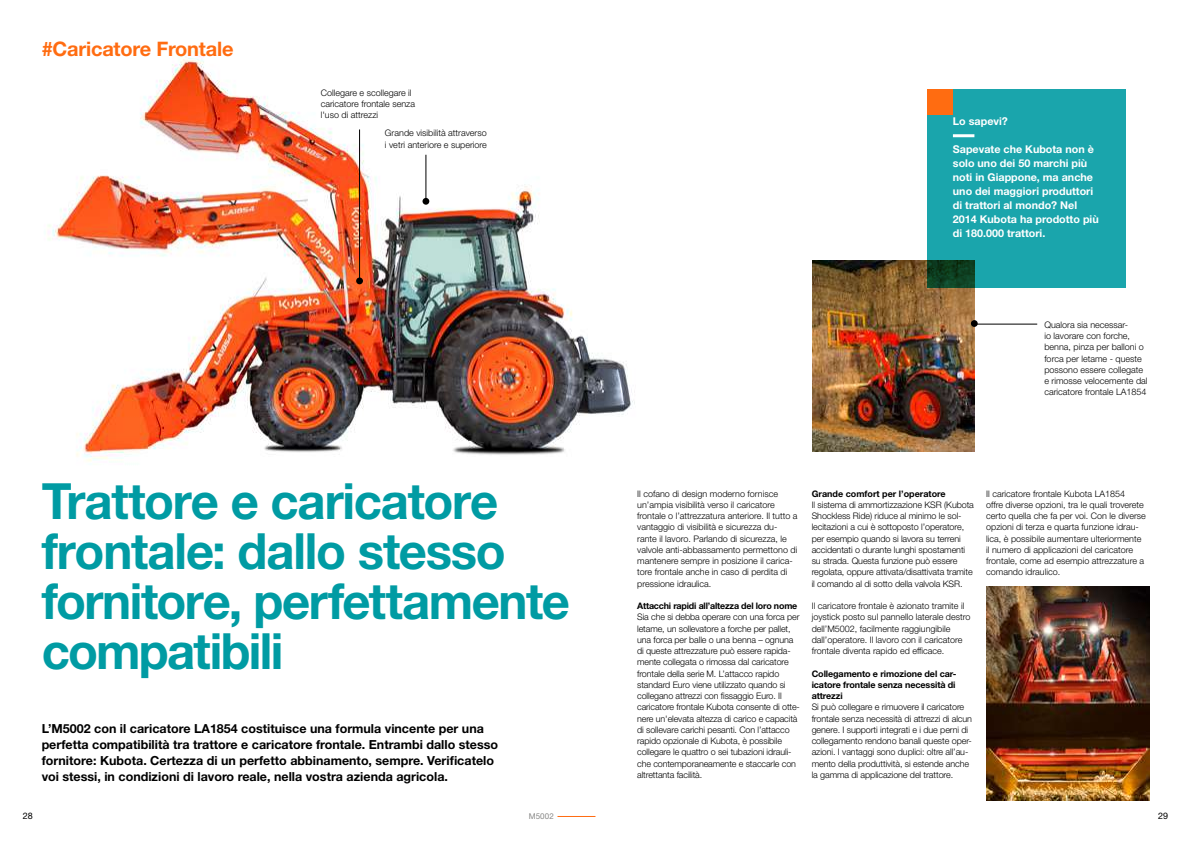
<style>
.page{position:relative;width:1191px;height:842px;background:#fff}
.page>*{position:absolute;margin:0;border:0;box-sizing:border-box;transform-origin:0 0}
.t1{font:700 50px/50px "Helvetica Neue LT Std";letter-spacing:-.03em;color:#009ba3}
.t2{font:700 20px "Helvetica Neue LT Std";letter-spacing:-.01em;color:#ff6c11}
.t3{font:700 12.5px/16px "Helvetica Neue LT Std";color:#000}
.t4{font:700 10.8px/14px "Helvetica Neue LT Std";color:#fff}
.t5{font:300 9px/11.2px "Helvetica Neue LT Std";letter-spacing:-.01em;color:#000}
.t6{font:700 9px/11.2px "Helvetica Neue LT Std";letter-spacing:-.01em;color:#000;text-align:justify}
.t7{font:9px "Helvetica Neue LT Std";color:#000}
.t8{font:8px "Helvetica Neue LT Std";letter-spacing:.01em;color:#878786}
</style>
<div class="page">
<hr style="left:557px;top:816px;width:38px;height:1px;background:#ff6c11">
<img style="left:812px;top:260px;width:162px;height:191px">
<img style="left:986px;top:586px;width:163px;height:214px">
<img style="left:47px;top:51px;width:588px;height:411px">
<div style="left:422px;top:198px;width:7px;height:7px;background:#000;border-radius:50%"></div>
<hr style="left:426px;top:155px;width:1px;height:44px;background:#000">
<div style="left:971px;top:320px;width:6px;height:7px;background:#000;border-radius:50%"></div>
<hr style="left:972px;top:324px;width:65px;height:1px;background:#000">
<div style="left:356px;top:277px;width:7px;height:7px;background:#000;border-radius:50%"></div>
<hr style="left:359px;top:129px;width:1px;height:153px;background:#000">
<div style="left:927px;top:89px;width:198px;height:199px;background:#1aa5ac"></div>
<hr style="left:953px;top:134px;width:21px;height:3px;background:#fff">
<div style="left:927px;top:89px;width:26px;height:26px;background:#ff6c11"></div>
<h2 class="t2" style="left:42px;top:36px;width:193px">#Caricatore Frontale</h2>
<p class="t5" style="left:321px;top:87px;width:96px">Collegare e scollegare il caricatore frontale senza l'uso di attrezzi</p>
<p class="t5" style="left:385px;top:127px;width:103px">Grande visibilità attraverso i vetri anteriore e superiore</p>
<p class="t4" style="left:953px;top:114px;width:56px">Lo sapevi?</p>
<p class="t4" style="left:953px;top:142px;width:147px">Sapevate che Kubota non è solo uno dei 50 marchi più noti in Giappone, ma anche uno dei maggiori produttori di trattori al mondo? Nel<br>2014 Kubota ha prodotto più di 180.000 trattori.</p>
<p class="t5" style="left:1044px;top:319px;width:105px">Qualora sia necessar-<br>io lavorare con forche, benna, pinza per balloni o forca per letame - queste possono essere collegate e rimosse velocemente dal caricatore frontale LA1854</p>
<h1 class="t1" style="left:42px;top:475px;width:529px">Trattore e caricatore frontale: dallo stesso fornitore, perfettamente compatibili</h1>
<p class="t5" style="left:637px;top:487px;width:162px">Il cofano di design moderno fornisce un’ampia visibilità verso il caricatore frontale o l’attrezzatura anteriore. Il tutto a vantaggio di visibilità e sicurezza du&shy;rante il lavoro. Parlando di sicurezza, le valvole anti-abbassamento permettono di mantenere sempre in posizione il carica&shy;tore frontale anche in caso di perdita di pressione idraulica.</p>
<p class="t6" style="left:637px;top:600px;width:162px">Attacchi rapidi all’altezza del loro nome</p>
<p class="t5" style="left:637px;top:611px;width:164px">Sia che si debba operare con una forca per letame, un sollevatore a forche per pallet, una forca per balle o una benna – ognuna di queste attrezzature può essere rapida&shy;mente collegata o rimossa dal caricatore frontale della serie M. L’attacco rapido standard Euro viene utilizzato quando si collegano attrezzi con fissaggio Euro. Il caricatore frontale Kubota consente di otte&shy;nere un'elevata altezza di carico e capacità di sollevare carichi pesanti. Con l’attacco rapido opzionale di Kubota, è possibile collegare le quattro o sei tubazioni idrauli&shy;che contemporaneamente e staccarle con altrettanta facilità.</p>
<p class="t3" style="left:42px;top:720px;width:458px">L’M5002 con il caricatore LA1854 costituisce una formula vincente per una perfetta compatibilità tra trattore e caricatore frontale. Entrambi dallo stesso fornitore: Kubota. Certezza di un perfetto abbinamento, sempre. Verificatelo voi stessi, in condizioni di lavoro reale, nella vostra azienda agricola.</p>
<p class="t6" style="left:811px;top:487px;width:135px">Grande comfort per l’operatore</p>
<p class="t5" style="left:811px;top:499px;width:164px">Il sistema di ammortizzazione KSR (Kubota Shockless Ride) riduce al minimo le sol&shy;lecitazioni a cui è sottoposto l’operatore, per esempio quando si lavora su terreni accidentati o durante lunghi spostamenti su strada. Questa funzione può essere regolata, oppure attivata/disattivata tramite il comando al di sotto della valvola KSR.</p>
<p class="t5" style="left:811px;top:600px;width:160px">Il caricatore frontale è azionato tramite il joystick posto sul pannello laterale destro dell’M5002, facilmente raggiungibile dall’operatore. Il lavoro con il caricatore frontale diventa rapido ed efficace.</p>
<p class="t6" style="left:811px;top:667px;width:146px">Collegamento e rimozione del car&shy;icatore frontale senza necessità di attrezzi</p>
<p class="t5" style="left:811px;top:701px;width:162px">Si può collegare e rimuovere il caricatore frontale senza necessità di attrezzi di alcun genere. I supporti integrati e i due perni di collegamento rendono banali queste oper&shy;azioni. I vantaggi sono duplici: oltre all’au&shy;mento della produttività, si estende anche la gamma di applicazione del trattore.</p>
<p class="t5" style="left:986px;top:487px;width:161px">Il caricatore frontale Kubota LA1854<br>offre diverse opzioni, tra le quali troverete certo quella che fa per voi. Con le diverse opzioni di terza e quarta funzione idrau&shy;lica, è possibile aumentare ulteriormente il numero di applicazioni del caricatore frontale, come ad esempio attrezzature a comando idraulico.</p>
<p class="t7" style="left:23px;top:811px;width:12px">28</p>
<p class="t8" style="left:529px;top:812px;width:27px">M5002</p>
<p class="t7" style="left:1158px;top:811px;width:12px">29</p>
</div>
